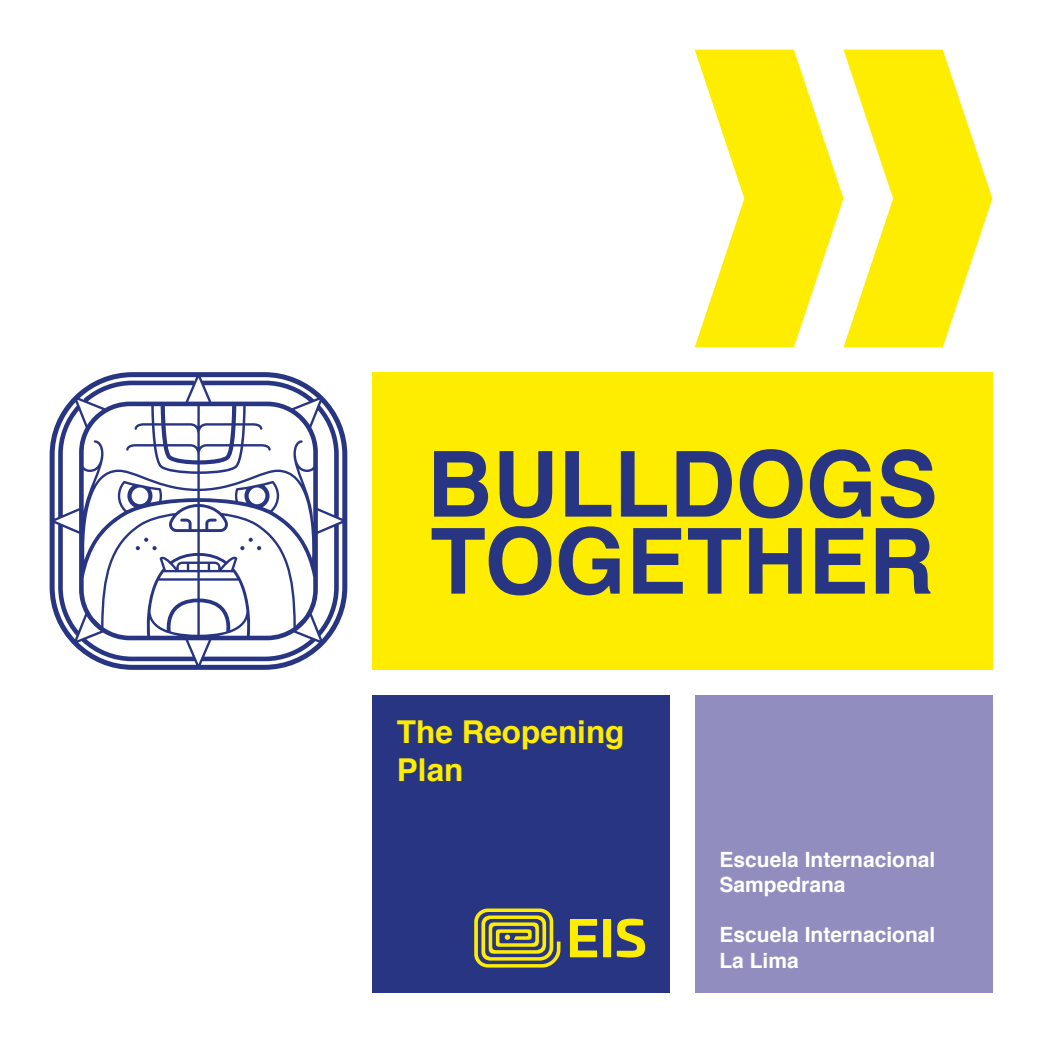
<style>
.page{position:relative;width:1042px;height:1042px;background:#fff}
.page>*{position:absolute;margin:0;border:0;box-sizing:border-box;transform-origin:0 0}
.t1{font:700 91px/77px "Helvetica";color:#283583}
.t2{font:700 49.52px "Univia Pro";color:#ffed00}
.t3{font:700 31.5px/37.8px "Helvetica";color:#ffed00}
.t4{font:700 21px/25.2px "Helvetica";color:#fff}
</style>
<div class="page">
<div style="left:372px;top:694px;width:298px;height:298px;background:#283583"></div>
<div style="left:694px;top:694px;width:298px;height:298px;background:#918dbe"></div>
<div style="left:372px;top:372px;width:620px;height:298px;background:#ffed00"></div>
<svg style="left:474px;top:908px;width:86px;height:59px"></svg>
<svg style="left:694px;top:50px;width:149px;height:297px;fill:#ffed00"></svg>
<svg style="left:843px;top:50px;width:149px;height:297px;fill:#ffed00"></svg>
<svg style="left:50px;top:372px;width:297px;height:298px"></svg>
<svg style="left:240px;top:538px;width:21px;height:12px"></svg>
<svg style="left:136px;top:538px;width:21px;height:12px"></svg>
<h1 class="t1" style="left:427px;top:447px;width:512px">BULLDOGS<br>TOGETHER</h1>
<h3 class="t3" style="left:397px;top:713px;width:229px">The Reopening<br>Plan</h3>
<h2 class="t2" style="left:566px;top:899px;width:82px">EIS</h2>
<p class="t4" style="left:719px;top:847px;width:217px">Escuela Internacional<br>Sampedrana</p>
<p class="t4" style="left:719px;top:922px;width:217px">Escuela Internacional<br>La Lima</p>
</div>
